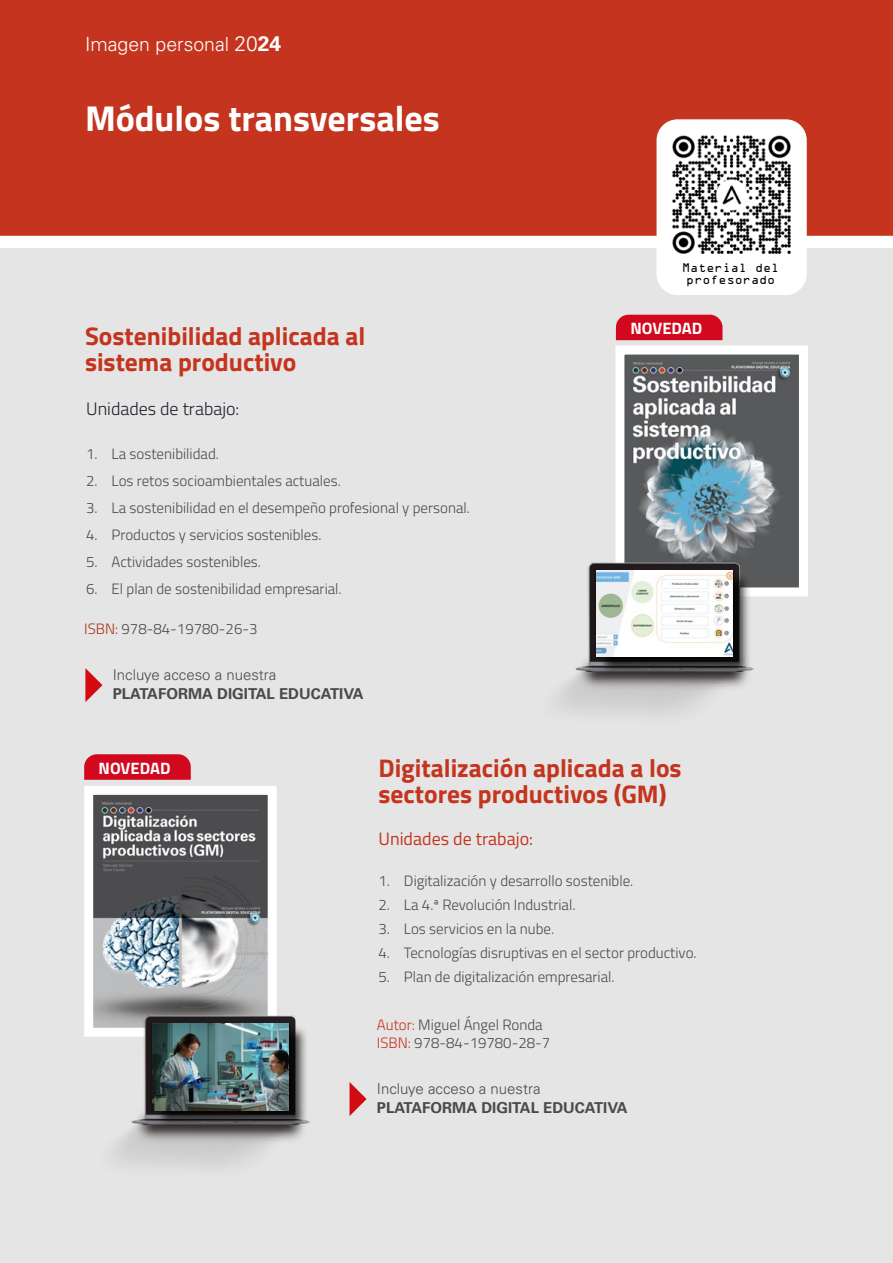
<style>
.page{position:relative;width:893px;height:1263px;background:#fff}
.page>*{position:absolute;margin:0;border:0;box-sizing:border-box;transform-origin:0 0}
.t1{font:700 36px "Titillium Web";color:#fff}
.t2{font:700 25.5px/25.5px "Titillium Web";color:#c4341e}
.t3{font:300 19.5px "Univers LT Std";color:#fff}
.t4{font:300 18px "Titillium Web";color:#21212e}
.t5{font:18px "Titillium Web";color:#c4341e}
.t6{font:700 16.5px "Titillium Web";color:#fff}
.t7{font:300 15px/18px "Titillium Web";color:#4a4a49}
.t8{font:700 15px "Univers LT Std";color:#4a4a49}
.t9{font:300 15px "Univers LT Std";color:#4a4a49}
.t10{font:11.25px/12px "OCRA Std";color:#000;text-align:center}
.s1{font-size:21px}
.s2{font-weight:700;font-size:21px}
.s3{color:#b1301a}
.s4{color:#c4341e}
</style>
<div class="page">
<div style="left:0;top:0;width:893px;height:236px;background:#c4341e"></div>
<div style="left:0;top:249px;width:893px;height:1014px;background:#e5e5e5"></div>
<svg style="left:615px;top:345px;width:193px;height:252px;background:#889196"></svg>
<svg style="left:84px;top:786px;width:193px;height:251px;background:#909396"></svg>
<img style="left:559px;top:557px;width:204px;height:157px">
<div style="left:598px;top:572px;width:154px;height:104px;background:#000;opacity:.75"></div>
<img style="left:596px;top:570px;width:136px;height:87px">
<img style="left:101px;top:1010px;width:209px;height:157px">
<div style="left:154px;top:1025px;width:154px;height:104px;background:#000;opacity:.75"></div>
<img style="left:153px;top:1023px;width:136px;height:87px">
<svg style="left:350px;top:1082px;width:17px;height:34px"></svg>
<svg style="left:85px;top:668px;width:17px;height:34px"></svg>
<div style="left:616px;top:315px;width:106px;height:25px;background:#d2091e"></div>
<svg style="left:84px;top:754px;width:107px;height:26px;background:#d21327"></svg>
<div style="left:657px;top:119px;width:150px;height:176px;background:#fff;border-radius:21px"></div>
<img style="left:672px;top:135px;width:119px;height:119px">
<h3 class="t3" style="left:85px;top:32px;width:198px">Imagen personal <span class="s1">20</span><span class="s2">24</span></h3>
<h1 class="t1" style="left:85px;top:91px;width:356px">Módulos transversales</h1>
<h2 class="t2" style="left:85px;top:322px;width:282px">Sostenibilidad aplicada al sistema productivo</h2>
<p class="t4" style="left:86px;top:396px;width:155px">Unidades de trabajo:</p>
<p class="t7" style="left:86px;top:444px;width:134px">1. La sostenibilidad.</p>
<p class="t7" style="left:86px;top:471px;width:256px">2. Los retos socioambientales actuales.</p>
<p class="t7" style="left:86px;top:498px;width:385px">3. La sostenibilidad en el desempeño profesional y personal.</p>
<p class="t7" style="left:86px;top:525px;width:237px">4. Productos y servicios sostenibles.</p>
<p class="t7" style="left:86px;top:552px;width:176px">5. Actividades sostenibles.</p>
<p class="t7" style="left:86px;top:579px;width:257px">6. El plan de sostenibilidad empresarial.</p>
<p class="t7" style="left:84px;top:619px;width:175px"><span class="s3">ISBN:</span> 978-84-19780-26-3</p>
<p class="t9" style="left:113px;top:665px;width:165px">Incluye acceso a nuestra</p>
<p class="t8" style="left:113px;top:685px;width:252px">PLATAFORMA DIGITAL EDUCATIVA</p>
<p class="t10" style="left:682px;top:263px;width:99px">Material del profesorado</p>
<p class="t6" style="left:630px;top:316px;width:73px">NOVEDAD</p>
<p class="t6" style="left:99px;top:756px;width:73px">NOVEDAD</p>
<h2 class="t2" style="left:378px;top:754px;width:305px">Digitalización aplicada a los sectores productivos (GM)</h2>
<p class="t5" style="left:378px;top:826px;width:156px">Unidades de trabajo:</p>
<p class="t7" style="left:378px;top:871px;width:256px">1. Digitalización y desarrollo sostenible.</p>
<p class="t7" style="left:378px;top:895px;width:198px">2. La 4.ª Revolución Industrial.</p>
<p class="t7" style="left:378px;top:919px;width:177px">3. Los servicios en la nube.</p>
<p class="t7" style="left:378px;top:943px;width:320px">4. Tecnologías disruptivas en el sector productivo.</p>
<p class="t7" style="left:378px;top:967px;width:238px">5. Plan de digitalización empresarial.</p>
<p class="t7" style="left:377px;top:1015px;width:175px"><span class="s4">Autor:</span> Miguel Ángel Ronda<br><span class="s4">ISBN:</span> 978-84-19780-28-7</p>
<p class="t9" style="left:377px;top:1079px;width:165px">Incluye acceso a nuestra</p>
<p class="t8" style="left:377px;top:1099px;width:252px">PLATAFORMA DIGITAL EDUCATIVA</p>
</div>
